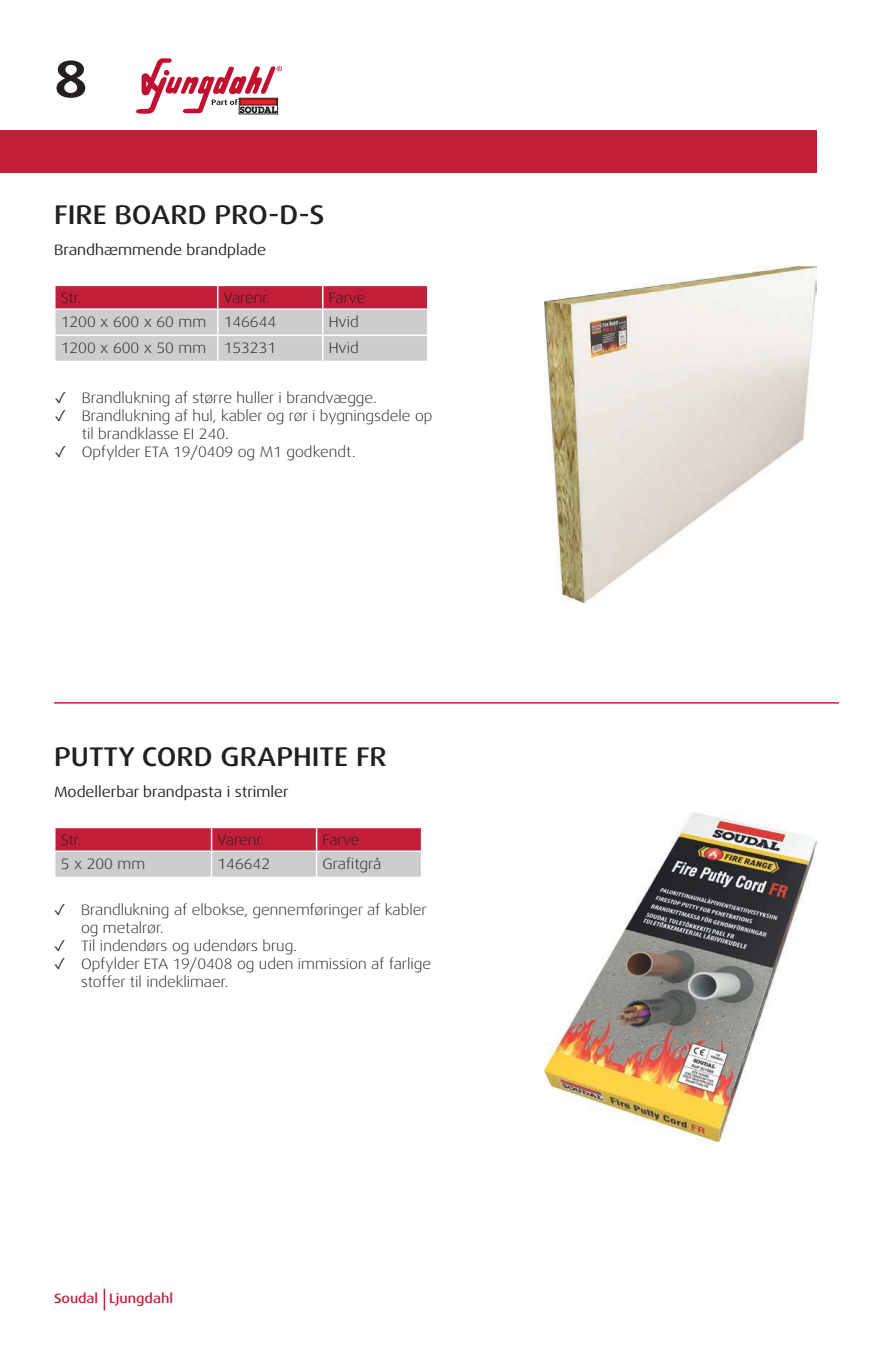
<style>
.page{position:relative;width:893px;height:1361px;background:#fff}
.page>*{position:absolute;margin:0;border:0;box-sizing:border-box;transform-origin:0 0}
.t1{font:700 expanded 52.5px "Dax Pro";color:#231f20}
.t2{font:500 expanded 27px "Dax Pro";color:#231f20}
.t3{font:300 expanded 15px/18px "Dax Pro";color:#231f20}
.t4{font:expanded 15px "Dax Pro";color:#231f20}
.t5{font:500 expanded 13.5px "Dax Pro";color:#c31f3b}
</style>
<div class="page">
<svg style="left:104px;top:1288px;width:1px;height:22px"></svg>
<svg style="left:136px;top:58px;width:146px;height:56px"></svg>
<svg style="left:55px;top:285px;width:373px;height:76px;background:#cd9ea7"></svg>
<img style="left:544px;top:267px;width:272px;height:335px">
<hr style="left:54px;top:702px;width:785px;height:1px;background:#c31f3b">
<div style="left:0;top:131px;width:816px;height:42px;background:#c31f3b"></div>
<svg style="left:55px;top:827px;width:367px;height:50px;background:#cc8491"></svg>
<img style="left:544px;top:812px;width:272px;height:329px">
<h1 class="t1" style="left:54px;top:45px;width:35px">8</h1>
<h2 class="t2" style="left:54px;top:197px;width:272px">FIRE BOARD PRO-D-S</h2>
<p class="t4" style="left:54px;top:241px;width:214px">Brandhæmmende brandplade</p>
<p class="t3" style="left:61px;top:289px;width:22px">Str.</p>
<p class="t3" style="left:224px;top:289px;width:48px">Varenr.</p>
<p class="t3" style="left:329px;top:289px;width:38px">Farve</p>
<p class="t3" style="left:61px;top:313px;width:217px">1200 x 600 x 60 mm 146644</p>
<p class="t3" style="left:329px;top:313px;width:32px">Hvid</p>
<p class="t3" style="left:61px;top:339px;width:217px">1200 x 600 x 50 mm 153231</p>
<p class="t3" style="left:329px;top:339px;width:32px">Hvid</p>
<p class="t3" style="left:55px;top:389px;width:323px">✓ Brandlukning af større huller i brandvægge.</p>
<p class="t3" style="left:82px;top:407px;width:352px;text-indent:-27px">✓ Brandlukning af hul, kabler og rør i bygningsdele op til brandklasse EI 240.</p>
<p class="t3" style="left:55px;top:443px;width:302px">✓ Opfylder ETA 19/0409 og M1 godkendt.</p>
<h2 class="t2" style="left:54px;top:739px;width:334px">PUTTY CORD GRAPHITE FR</h2>
<p class="t4" style="left:54px;top:782px;width:236px">Modellerbar brandpasta i strimler</p>
<p class="t3" style="left:61px;top:831px;width:22px">Str.</p>
<p class="t3" style="left:218px;top:831px;width:48px">Varenr.</p>
<p class="t3" style="left:323px;top:831px;width:38px">Farve</p>
<p class="t3" style="left:61px;top:855px;width:86px">5 x 200 mm</p>
<p class="t3" style="left:218px;top:855px;width:54px">146642</p>
<p class="t3" style="left:323px;top:855px;width:60px">Grafitgrå</p>
<p class="t3" style="left:81px;top:901px;width:347px;text-indent:-27px">✓ Brandlukning af elbokse, gennemføringer af kabler og metalrør.</p>
<p class="t3" style="left:54px;top:937px;width:244px">✓ Til indendørs og udendørs brug.</p>
<p class="t3" style="left:81px;top:955px;width:352px;text-indent:-27px">✓ Opfylder ETA 19/0408 og uden immission af farlige stoffer til indeklimaer.</p>
<p class="t5" style="left:54px;top:1290px;width:121px">Soudal Ljungdahl</p>
</div>
